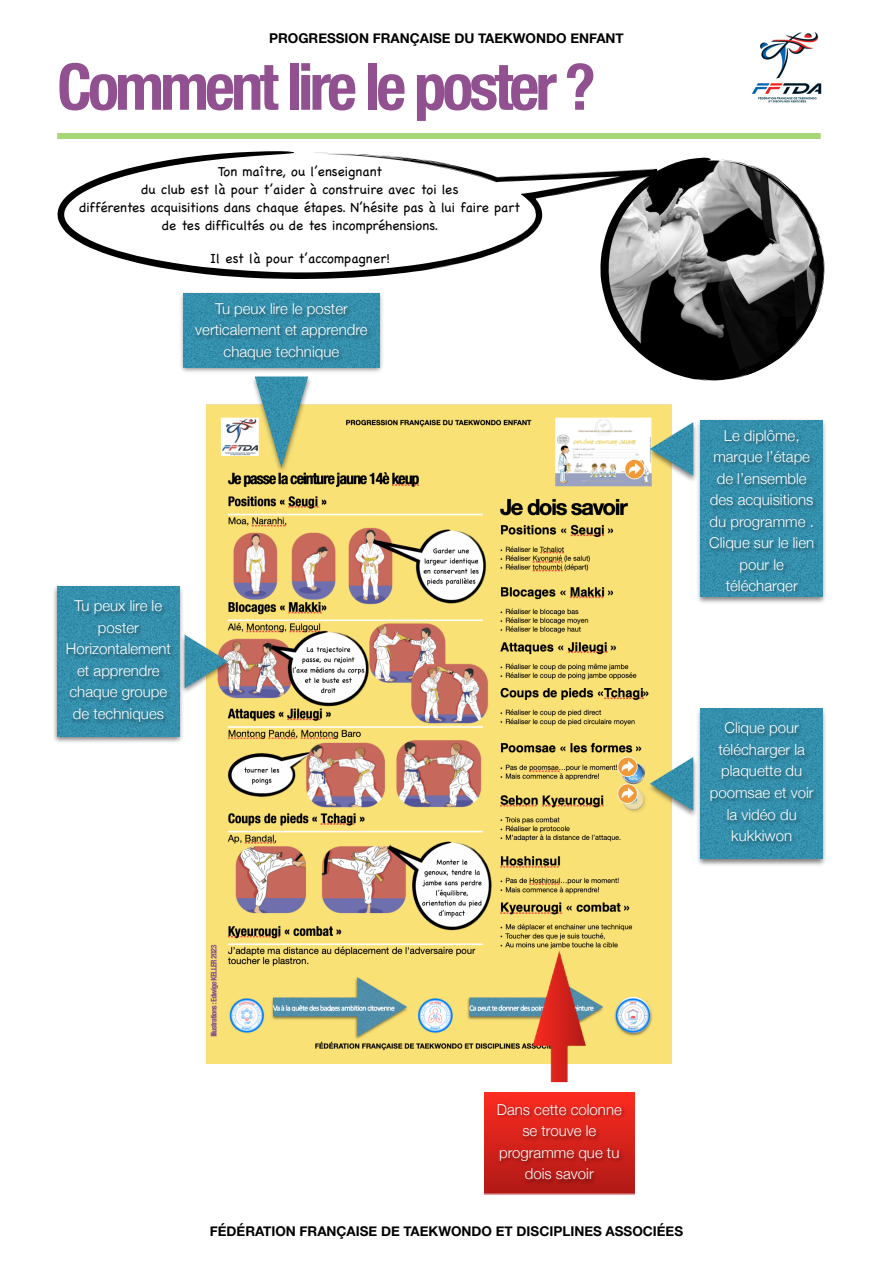
<style>
.page{position:relative;width:893px;height:1263px;background:#fff}
.page>*{position:absolute;margin:0;border:0;box-sizing:border-box;transform-origin:0 0}
.t1{font:700 condensed 64.5px "Helvetica Neue";letter-spacing:-.06em;color:#915090}
.t2{font:300 15px/21.5px "Helvetica Neue";color:#fff;text-align:center}
.t3{font:13.5px/18px "Chalkboard";color:#010101;text-align:center}
.t4{font:700 13.5px "Helvetica Neue";color:#000}
</style>
<div class="page">
<img style="left:206px;top:405px;width:465px;height:659px">
<div style="left:57px;top:133px;width:764px;height:6px;background:#a7d677"></div>
<svg style="left:601px;top:158px;width:224px;height:223px"></svg>
<img style="left:250px;top:376px;width:63px;height:99px">
<img style="left:255px;top:376px;width:53px;height:92px">
<img style="left:181px;top:293px;width:202px;height:79px">
<img style="left:184px;top:293px;width:195px;height:74px">
<img style="left:213px;top:302px;width:141px;height:21px">
<img style="left:192px;top:323px;width:180px;height:21px">
<img style="left:222px;top:344px;width:121px;height:21px">
<img style="left:184px;top:633px;width:49px;height:63px">
<img style="left:185px;top:635px;width:43px;height:53px">
<img style="left:54px;top:587px;width:130px;height:155px">
<img style="left:57px;top:586px;width:123px;height:150px">
<img style="left:72px;top:599px;width:94px;height:21px">
<img style="left:96px;top:620px;width:48px;height:21px">
<img style="left:64px;top:642px;width:111px;height:20px">
<img style="left:75px;top:663px;width:90px;height:21px">
<img style="left:67px;top:684px;width:105px;height:23px">
<img style="left:70px;top:707px;width:99px;height:21px">
<img style="left:532px;top:950px;width:54px;height:132px">
<img style="left:484px;top:1093px;width:150px;height:101px">
<img style="left:495px;top:1101px;width:132px;height:20px">
<img style="left:520px;top:1124px;width:81px;height:19px">
<img style="left:496px;top:1145px;width:128px;height:22px">
<img style="left:522px;top:1167px;width:76px;height:20px">
<svg style="left:57px;top:151px;width:602px;height:128px"></svg>
<img style="left:645px;top:755px;width:51px;height:63px">
<img style="left:650px;top:757px;width:43px;height:53px">
<img style="left:696px;top:708px;width:130px;height:157px">
<img style="left:700px;top:709px;width:123px;height:150px">
<img style="left:721px;top:720px;width:83px;height:21px">
<img style="left:715px;top:743px;width:95px;height:22px">
<img style="left:718px;top:764px;width:89px;height:21px">
<img style="left:708px;top:785px;width:111px;height:21px">
<img style="left:724px;top:807px;width:77px;height:20px">
<img style="left:729px;top:828px;width:67px;height:20px">
<img style="left:697px;top:421px;width:129px;height:182px">
<img style="left:700px;top:420px;width:123px;height:177px">
<img style="left:723px;top:428px;width:79px;height:21px">
<img style="left:711px;top:449px;width:103px;height:21px">
<img style="left:714px;top:471px;width:97px;height:20px">
<img style="left:708px;top:492px;width:111px;height:21px">
<img style="left:708px;top:513px;width:109px;height:23px">
<img style="left:706px;top:536px;width:113px;height:21px">
<img style="left:738px;top:557px;width:51px;height:21px">
<img style="left:723px;top:579px;width:79px;height:14px">
<img style="left:645px;top:421px;width:53px;height:62px">
<img style="left:650px;top:422px;width:43px;height:54px">
<img style="left:751px;top:32px;width:71px;height:71px">
<p class="t4" style="left:269px;top:28px;width:356px">PROGRESSION FRANÇAISE DU TAEKWONDO ENFANT</p>
<p class="t1" style="left:57px;top:33px;width:540px">Comment lire le poster ?</p>
<p class="t3" style="left:80px;top:162px;width:442px">Ton maître, ou l’enseignant<br>du club est là pour t’aider à construire avec toi les<br>différentes acquisitions dans chaque étapes. N’hésite pas à lui faire part de tes difficultés ou de tes incompréhensions.</p>
<p class="t3" style="left:210px;top:249px;width:181px">Il est là pour t’accompagner!</p>
<p class="t2" style="left:195px;top:297px;width:174px">Tu peux lire le poster verticalement et apprendre chaque technique</p>
<p class="t2" style="left:66px;top:594px;width:107px">Tu peux lire le poster<br>Horizontalement et apprendre chaque groupe de techniques</p>
<p class="t2" style="left:709px;top:423px;width:107px">Le diplôme, marque l’étape de l’ensemble des acquisitions du programme .<br>Clique sur le lien pour le télécharger</p>
<p class="t2" style="left:710px;top:716px;width:105px">Clique pour télécharger la plaquette du poomsae et voir la vidéo du kukkiwon</p>
<p class="t2" style="left:497px;top:1097px;width:127px">Dans cette colonne se trouve le programme que tu dois savoir</p>
<p class="t4" style="left:210px;top:1221px;width:475px">FÉDÉRATION FRANÇAISE DE TAEKWONDO ET DISCIPLINES ASSOCIÉES</p>
</div>
